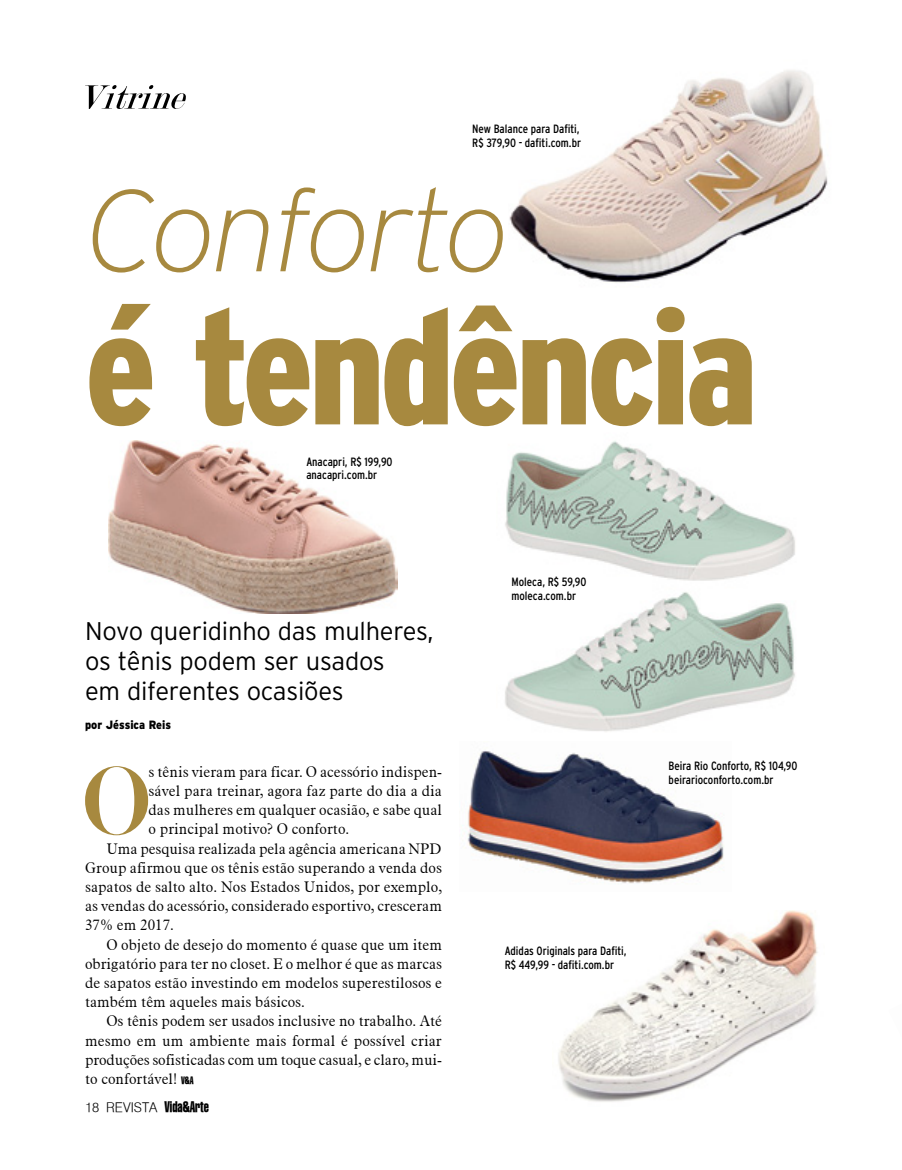
<style>
.page{position:relative;width:902px;height:1170px;background:#fff}
.page>*{position:absolute;margin:0;border:0;box-sizing:border-box;transform-origin:0 0}
.t1{font:900 condensed 160.5px "Interstate";letter-spacing:-.03em;color:#a7893f}
.t2{font:italic 200 115.5px "Interstate";letter-spacing:-.045em;color:#a7893f}
.t3{font:104.25px "Modern";color:#a7893f}
.t4{font:300 25.5px/30px "Interstate";letter-spacing:-.01em;color:#000}
.t5{font:300 15px "Aldine 721 BT";color:#000}
.t6{font:13.5px "Geneva Lght";color:#000}
.t7{font:condensed 12px/13.5px "Interstate";color:#000}
.t8{font:900 12px "Interstate";color:#000;scale:.9 1}
.s1{font-family:"Geneva Cndn";font-weight:400;font-size:10.5px}
.s2{font-family:"Geneva Cndn";font-size:15px}
</style>
<div class="page">
<svg style="left:85px;top:85px;width:101px;height:24px"></svg>
<img style="left:509px;top:70px;width:319px;height:213px">
<img style="left:462px;top:751px;width:262px;height:133px">
<img style="left:108px;top:440px;width:289px;height:173px">
<img style="left:505px;top:441px;width:290px;height:291px">
<img style="left:558px;top:910px;width:260px;height:192px">
<p class="t7" style="left:472px;top:122px;width:110px">New Balance para Dafiti,<br>R$ 379,90 - dafiti.com.br</p>
<h2 class="t2" style="left:85px;top:167px;width:426px">Conforto</h2>
<h1 class="t1" style="left:85px;top:279px;width:674px">é tendência</h1>
<p class="t7" style="left:306px;top:454px;width:88px">Anacapri, R$ 199,90 anacapri.com.br</p>
<h3 class="t4" style="left:85px;top:615px;width:350px">Novo queridinho das mulheres, os tênis podem ser usados<br>em diferentes ocasiões</h3>
<p class="t8" style="left:85px;top:717px;width:97px">por Jéssica Reis</p>
<h3 class="t3" style="left:82px;top:749px;width:68px">O</h3>
<p class="t5" style="left:149px;top:762px;width:295px">s tênis vieram para ficar. O acessório indispen-</p>
<p class="t5" style="left:149px;top:781px;width:295px">sável para treinar, agora faz parte do dia a dia</p>
<p class="t5" style="left:149px;top:800px;width:295px">das mulheres em qualquer ocasião, e sabe qual</p>
<p class="t5" style="left:149px;top:819px;width:202px">o principal motivo? O conforto.</p>
<p class="t5" style="left:106px;top:839px;width:337px">Uma pesquisa realizada pela agência americana NPD</p>
<p class="t5" style="left:85px;top:858px;width:358px">Group afirmou que os tênis estão superando a venda dos</p>
<p class="t5" style="left:85px;top:877px;width:358px">sapatos de salto alto. Nos Estados Unidos, por exemplo,</p>
<p class="t5" style="left:85px;top:896px;width:358px">as vendas do acessório, considerado esportivo, cresceram</p>
<p class="t5" style="left:85px;top:915px;width:90px">37% em 2017.</p>
<p class="t5" style="left:106px;top:935px;width:337px">O objeto de desejo do momento é quase que um item</p>
<p class="t5" style="left:85px;top:954px;width:358px">obrigatório para ter no closet. E o melhor é que as marcas</p>
<p class="t5" style="left:85px;top:973px;width:358px">de sapatos estão investindo em modelos superestilosos e</p>
<p class="t5" style="left:85px;top:992px;width:221px">também têm aqueles mais básicos.</p>
<p class="t5" style="left:106px;top:1011px;width:337px">Os tênis podem ser usados inclusive no trabalho. Até</p>
<p class="t5" style="left:85px;top:1031px;width:358px">mesmo em um ambiente mais formal é possível criar</p>
<p class="t5" style="left:85px;top:1050px;width:358px">produções sofisticadas com um toque casual, e claro, mui-</p>
<p class="t5" style="left:85px;top:1069px;width:110px">to confortável! <span class="s1">V&amp;A</span></p>
<p class="t6" style="left:85px;top:1098px;width:125px">18 REVISTA <span class="s2">Vida&amp;Arte</span></p>
<p class="t7" style="left:511px;top:575px;width:77px">Moleca, R$ 59,90 moleca.com.br</p>
<p class="t7" style="left:668px;top:759px;width:130px">Beira Rio Conforto, R$ 104,90 beirarioconforto.com.br</p>
<p class="t7" style="left:504px;top:944px;width:123px">Adidas Originals para Dafiti,<br>R$ 449,99 - dafiti.com.br</p>
</div>
